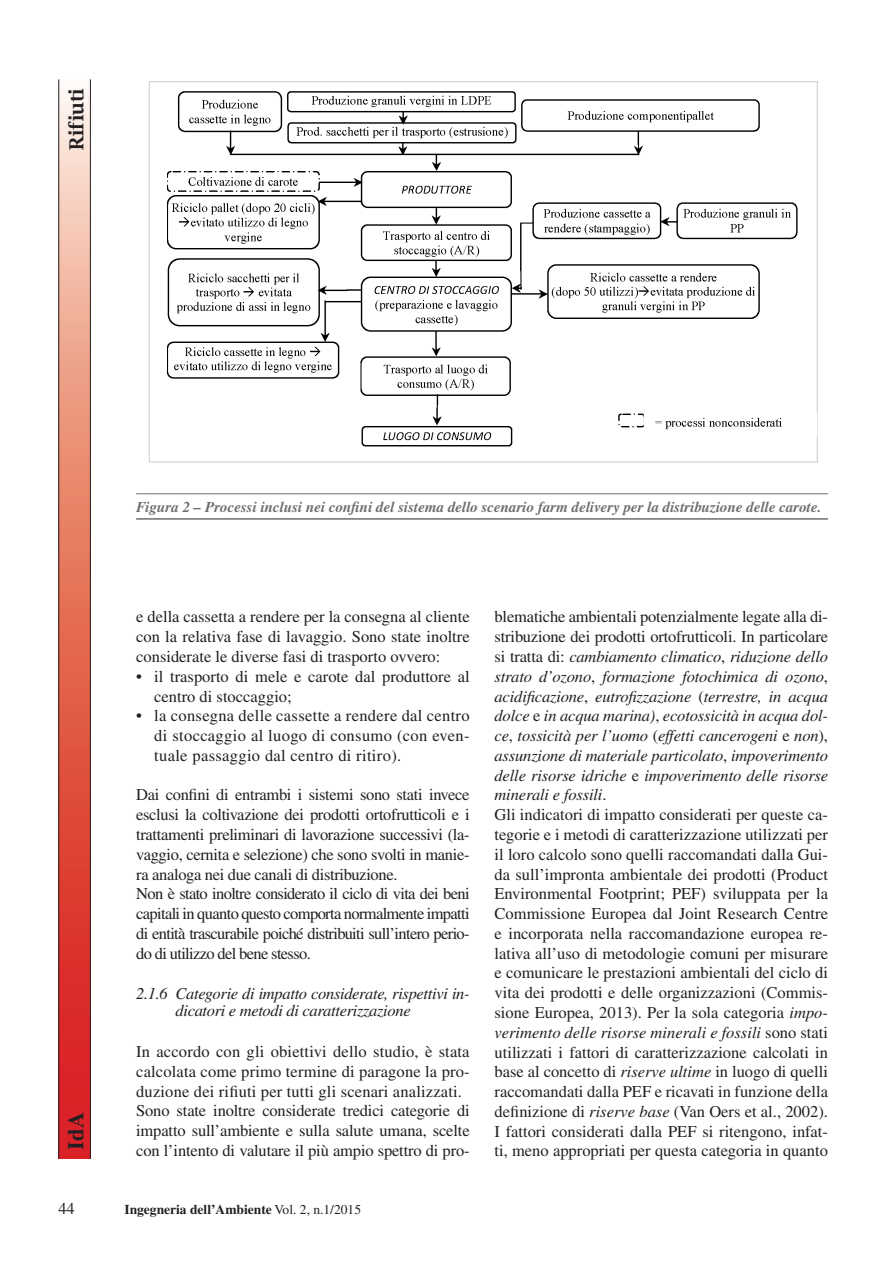
<style>
.page{position:relative;width:894px;height:1263px;background:#fff}
.page>*{position:absolute;margin:0;border:0;box-sizing:border-box;transform-origin:0 0}
.t1{font:700 22.5px "Times";color:#231f20}
.t2{font:600 19.5px "Lucida Bright";color:#231f20}
.Body{font:16.5px/19.8px "Times";color:#231f20;text-align:justify}
.Body-2{font:italic 16.5px/19.8px "Times";letter-spacing:-.01em;color:#231f20;text-align:justify}
.Head-C{font:italic 16.5px/16.5px "Times";letter-spacing:-.02em;color:#231f20}
.Figure_Caption{font:italic 700 15px "Times";color:#6c6d70}
.t3{font:700 13.5px "Times";color:#231f20}
.s1{font-style:normal}
.s2{font-style:italic}
.s3{font-weight:400}
</style>
<div class="page">
<svg style="left:59px;top:79px;width:31px;height:1079px"></svg>
<hr style="left:58px;top:79px;width:1px;height:1079px;background:#231f20">
<hr style="left:90px;top:79px;width:1px;height:1079px;background:#231f20">
<img style="left:148px;top:81px;width:670px;height:382px">
<hr style="left:136px;top:493px;width:691px;height:1px;background:#6c6d70">
<hr style="left:136px;top:518px;width:691px;height:1px;background:#6c6d70">
<p class="t2" style="left:65px;top:150px;width:63px;rotate:-90deg">Rifiuti</p>
<h1 class="t1" style="left:62px;top:1149px;width:39px;rotate:-90deg">IdA</h1>
<p class="Figure_Caption" style="left:136px;top:498px;width:686px">Figura 2 – Processi inclusi nei confini del sistema dello scenario farm delivery per la distribuzione delle carote.</p>
<p class="Body" style="left:136px;top:607px;width:335px">e della cassetta a rendere per la consegna al cliente con la relativa fase di lavaggio. Sono state inoltre considerate le diverse fasi di trasporto ovvero:</p>
<p class="Body" style="left:154px;top:666px;width:317px;text-indent:-18px">• il trasporto di mele e carote dal produttore al centro di stoccaggio;</p>
<p class="Body" style="left:154px;top:706px;width:317px;text-indent:-18px">• la consegna delle cassette a rendere dal centro di stoccaggio al luogo di consumo (con even&shy;tuale passaggio dal centro di ritiro).</p>
<p class="Body" style="left:136px;top:785px;width:335px">Dai confini di entrambi i sistemi sono stati invece esclusi la coltivazione dei prodotti ortofrutticoli e i trattamenti preliminari di lavorazione successivi (la&shy;vaggio, cernita e selezione) che sono svolti in manie&shy;ra analoga nei due canali di distribuzione.</p>
<p class="Body" style="left:136px;top:883px;width:335px">Non è stato inoltre considerato il ciclo di vita dei beni capitali in quanto questo comporta normalmente impatti di entità trascurabile poiché distribuiti sull’intero perio&shy;do di utilizzo del bene stesso.</p>
<p class="Head-C" style="left:175px;top:985px;width:295px;text-indent:-39px">2.1.6 Categorie di impatto considerate, rispettivi in&shy;dicatori e metodi di caratterizzazione</p>
<p class="Body" style="left:136px;top:1041px;width:335px">In accordo con gli obiettivi dello studio, è stata calcolata come primo termine di paragone la pro&shy;duzione dei rifiuti per tutti gli scenari analizzati.</p>
<p class="Body" style="left:136px;top:1100px;width:335px">Sono state inoltre considerate tredici categorie di impatto sull’ambiente e sulla salute umana, scelte con l’intento di valutare il più ampio spettro di pro-</p>
<p class="Body-2" style="left:494px;top:607px;width:335px"><span class="s1">blematiche ambientali potenzialmente legate alla di&shy;stribuzione dei prodotti ortofrutticoli. In particolare si tratta di:</span> cambiamento climatico<span class="s1">,</span> riduzione dello strato d’ozono<span class="s1">,</span> formazione fotochimica di ozono<span class="s1">, </span>acidificazione<span class="s1">,</span> eutrofizzazione <span class="s1">(</span>terrestre, in acqua dolce <span class="s1">e</span> in acqua marina)<span class="s1">,</span> ecotossicità in acqua dol&shy;ce<span class="s1">,</span> tossicità per l’uomo <span class="s1">(</span>effetti cancerogeni <span class="s1">e</span> non<span class="s1">), </span>assunzione di materiale particolato<span class="s1">,</span> impoverimento delle risorse idriche <span class="s1">e</span> impoverimento delle risorse minerali e fossili<span class="s1">.</span></p>
<p class="Body" style="left:494px;top:804px;width:335px">Gli indicatori di impatto considerati per queste ca&shy;tegorie e i metodi di caratterizzazione utilizzati per il loro calcolo sono quelli raccomandati dalla Gui&shy;da sull’impronta ambientale dei prodotti (Product Environmental Footprint; PEF) sviluppata per la Commissione Europea dal Joint Research Centre e incorporata nella raccomandazione europea re&shy;lativa all’uso di metodologie comuni per misurare e comunicare le prestazioni ambientali del ciclo di vita dei prodotti e delle organizzazioni (Commis&shy;sione Europea, 2013). Per la sola categoria <span class="s2">impo&shy;verimento delle risorse minerali e fossili</span> sono stati utilizzati i fattori di caratterizzazione calcolati in base al concetto di <span class="s2">riserve ultime</span> in luogo di quelli raccomandati dalla PEF e ricavati in funzione della definizione di <span class="s2">riserve base</span> (Van Oers et al., 2002).<br>I fattori considerati dalla PEF si ritengono, infat&shy;ti, meno appropriati per questa categoria in quanto</p>
<p class="Body" style="left:58px;top:1198px;width:18px">44</p>
<p class="t3" style="left:124px;top:1201px;width:238px">Ingegneria dell’Ambiente <span class="s3">Vol. 2, n.1/2015</span></p>
</div>
